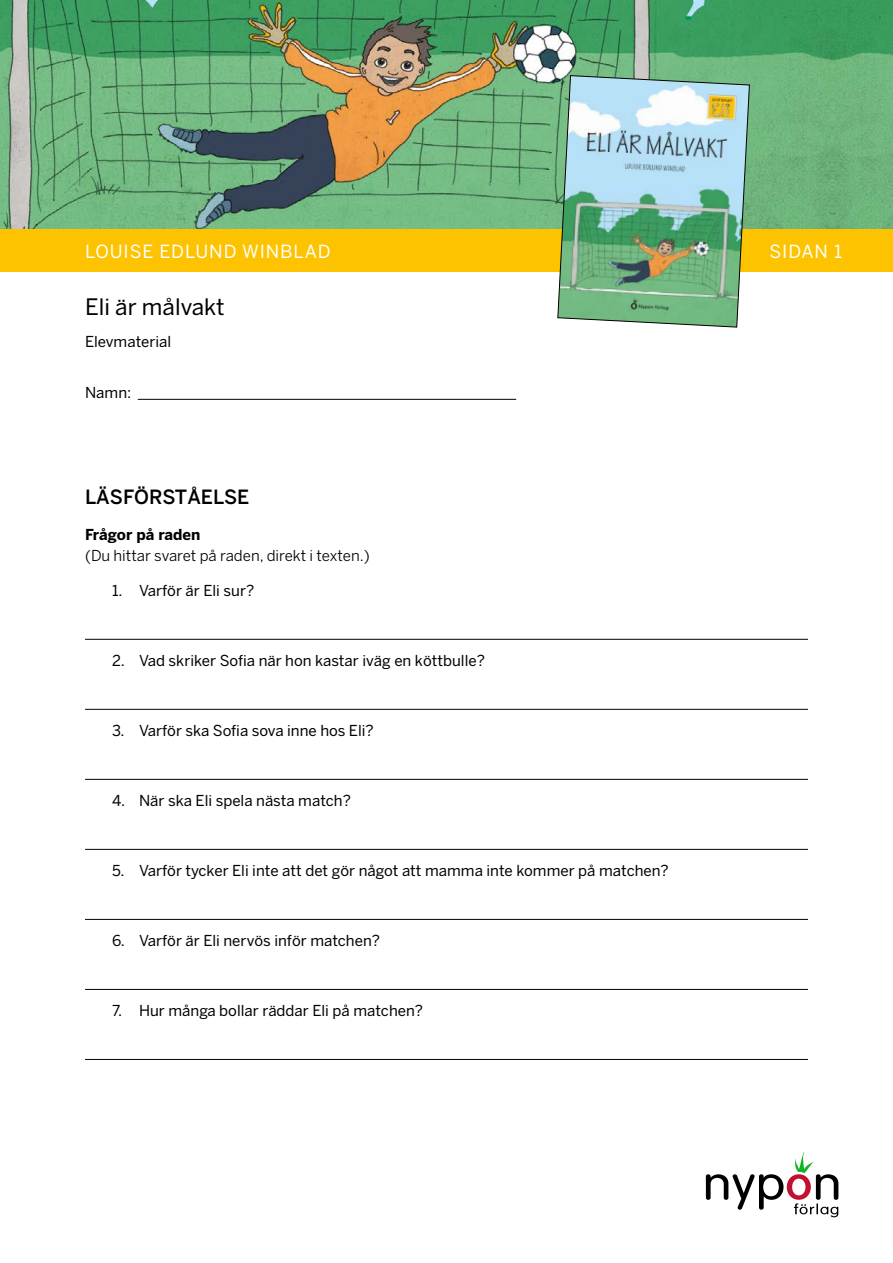
<style>
.page{position:relative;width:893px;height:1263px;background:#fff}
.page>*{position:absolute;margin:0;border:0;box-sizing:border-box;transform-origin:0 0}
.t1{font:22.5px "Benton Sans";color:#000}
.t2{font:500 19.5px "Benton Sans";color:#000}
.t3{font:18px "Benton Sans";letter-spacing:.05em;color:#fff}
.t4{font:15px "Benton Sans";color:#000}
.t5{font:15px "Benton Sans";color:#000}
.t6{font:700 15px "Benton Sans";color:#000}
</style>
<div class="page">
<img style="left:832px;top:0;width:61px;height:230px">
<img style="left:0;top:0;width:832px;height:230px">
<svg style="left:706px;top:1152px;width:132px;height:65px"></svg>
<div style="left:0;top:230px;width:893px;height:42px;background:#fdc300"></div>
<img style="left:557px;top:75px;width:193px;height:253px">
<hr style="left:138px;top:399px;width:378px;height:1px;background:#000">
<hr style="left:85px;top:639px;width:723px;height:1px;background:#000">
<hr style="left:85px;top:709px;width:723px;height:1px;background:#000">
<hr style="left:85px;top:779px;width:723px;height:1px;background:#000">
<hr style="left:85px;top:849px;width:723px;height:1px;background:#000">
<hr style="left:85px;top:919px;width:723px;height:1px;background:#000">
<hr style="left:85px;top:989px;width:723px;height:1px;background:#000">
<hr style="left:85px;top:1059px;width:723px;height:1px;background:#000">
<p class="t3" style="left:85px;top:241px;width:247px">LOUISE EDLUND WINBLAD</p>
<p class="t3" style="left:769px;top:241px;width:74px">SIDAN 1</p>
<h1 class="t1" style="left:85px;top:294px;width:141px">Eli är målvakt</h1>
<p class="t4" style="left:85px;top:333px;width:88px">Elevmaterial</p>
<p class="t4" style="left:85px;top:384px;width:48px">Namn:</p>
<h2 class="t2" style="left:85px;top:486px;width:166px">LÄSFÖRSTÅELSE</h2>
<p class="t6" style="left:85px;top:526px;width:117px">Frågor på raden</p>
<p class="t5" style="left:85px;top:547px;width:286px">(Du hittar svaret på raden, direkt i texten.)</p>
<p class="t4" style="left:112px;top:582px;width:144px">1. Varför är Eli sur?</p>
<p class="t4" style="left:112px;top:652px;width:374px">2. Vad skriker Sofia när hon kastar iväg en köttbulle?</p>
<p class="t4" style="left:112px;top:722px;width:263px">3. Varför ska Sofia sova inne hos Eli?</p>
<p class="t4" style="left:112px;top:792px;width:240px">4. När ska Eli spela nästa match?</p>
<p class="t4" style="left:112px;top:862px;width:558px">5. Varför tycker Eli inte att det gör något att mamma inte kommer på matchen?</p>
<p class="t4" style="left:112px;top:932px;width:270px">6. Varför är Eli nervös inför matchen?</p>
<p class="t4" style="left:112px;top:1002px;width:313px">7. Hur många bollar räddar Eli på matchen?</p>
</div>
